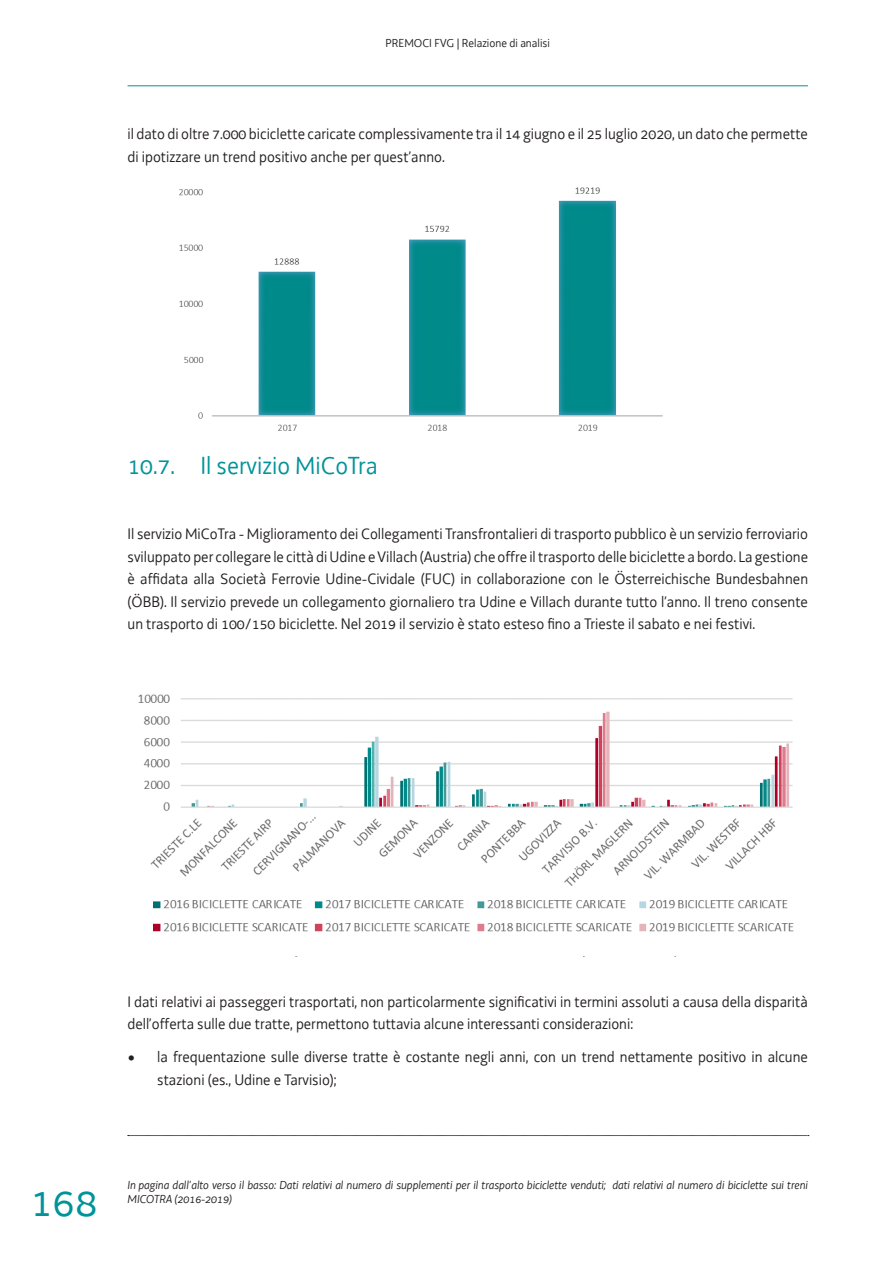
<style>
.page{position:relative;width:893px;height:1263px;background:#fff}
.page>*{position:absolute;margin:0;border:0;box-sizing:border-box;transform-origin:0 0}
.t1{font:45px "Decima WE";color:#009399}
.t2{font:25.5px "Decima WE";color:#009399}
.t3{font:15.75px/22.5px "Decima WE";color:#231f20}
.t4{font:italic 12px/14.4px "Decima WE";color:#231f20}
.t5{font:12px "Decima WE";color:#231f20}
</style>
<div class="page">
<svg style="left:128px;top:1135px;width:681px;height:1px"></svg>
<hr style="left:128px;top:86px;width:680px;height:1px;background:#009399">
<img style="left:179px;top:187px;width:484px;height:244px">
<img style="left:138px;top:694px;width:656px;height:263px">
<p class="t5" style="left:386px;top:36px;width:166px">PREMOCI FVG | Relazione di analisi</p>
<p class="t3" style="left:128px;top:123px;width:682px">il dato di oltre 7.000 biciclette caricate complessivamente tra il 14 giugno e il 25 luglio 2020, un dato che permette di ipotizzare un trend positivo anche per quest’anno.</p>
<h2 class="t2" style="left:128px;top:451px;width:252px">10.7. Il servizio MiCoTra</h2>
<p class="t3" style="left:128px;top:523px;width:682px;text-align:justify">Il servizio MiCoTra - Miglioramento dei Collegamenti Transfrontalieri di trasporto pubblico è un servizio ferroviario sviluppato per collegare le città diUdine e Villach (Austria) che offre iltrasporto delle biciclette a bordo. La gestione è affidata alla Società Ferrovie Udine-Cividale (FUC) in collaborazione con le Österreichische Bundesbahnen (ÖBB). Il servizio prevede un collegamento giornaliero tra Udine e Villach durante tutto l’anno. Il treno consente un trasporto di 100/150 biciclette. Nel 2019 il servizio è stato esteso fino a Trieste il sabato e nei festivi.</p>
<p class="t3" style="left:127px;top:990px;width:682px">I dati relativi ai passeggeri trasportati, non particolarmente significativi in termini assoluti a causa della disparità dell’offerta sulle due tratte, permettono tuttavia alcune interessanti considerazioni:</p>
<p class="t3" style="left:157px;top:1046px;width:652px;text-indent:-30px">• la frequentazione sulle diverse tratte è costante negli anni, con un trend nettamente positivo in alcune stazioni (es., Udine e Tarvisio);</p>
<h1 class="t1" style="left:30px;top:1175px;width:69px">168</h1>
<p class="t4" style="left:127px;top:1177px;width:682px">In pagina dall’alto verso il basso: Dati relativi al numero di supplementi per il trasporto biciclette venduti; dati relativi al numero di biciclette sui treni<br>MICOTRA (2016-2019)</p>
</div>
